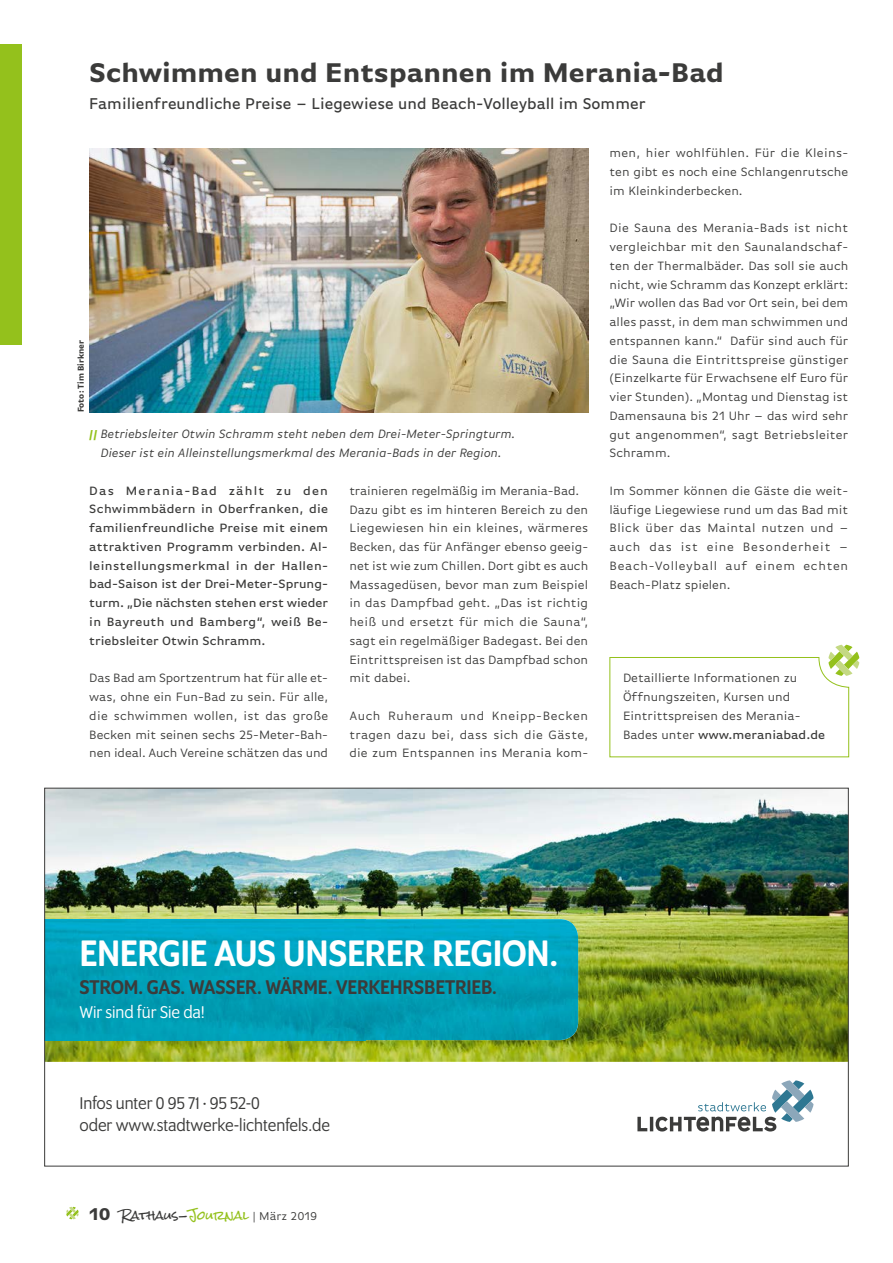
<style>
.page{position:relative;width:893px;height:1263px;background:#fff}
.page>*{position:absolute;margin:0;border:0;box-sizing:border-box;transform-origin:0 0}
.t1{font:500 39.9px "Program OT";letter-spacing:-.01em;color:#fff}
.t2{font:700 28.5px "Basic Gothic Pro";color:#3b3b3a;scale:.95 1}
.t3{font:500 21.45px "Program OT";letter-spacing:-.005em;color:#3b3b3a}
.t4{font:18.45px/22px "Program OT";color:#3b3b3a}
.t5{font:18.45px "Program OT";color:#fff}
.t6{font:500 16.5px "Basic Gothic Pro";color:#3b3b3a;scale:.95 1}
.t7{font:12.75px/18.8px "Basic Gothic Pro";color:#3b3b3a;text-align:justify}
.t8{font:500 12.75px/18.8px "Basic Gothic Pro";color:#3b3b3a;text-align:justify}
.t9{font:italic 12.75px/18.8px "Basic Gothic Pro";color:#3b3b3a;text-align:center}
.t10{font:12px "Basic Gothic Pro";color:#3b3b3a}
.t11{font:700 9px "Basic Gothic Pro";color:#3b3b3a;scale:.9 1}
.s1{font-weight:700;font-size:12px;color:#94c11c}
.s2{font-weight:500}
.s3{font-weight:700;font-size:18px}
.s4{font-family:"Rock Salt"}
.s5{font-family:"Rock Salt";color:#94c11c}
</style>
<div class="page">
<svg style="left:66px;top:1207px;width:13px;height:12px"></svg>
<div style="left:0;top:45px;width:21px;height:300px;background:#94c11c"></div>
<img style="left:89px;top:149px;width:499px;height:263px">
<svg style="left:609px;top:645px;width:250px;height:113px"></svg>
<img style="left:46px;top:790px;width:801px;height:272px">
<svg style="left:637px;top:1080px;width:176px;height:51px"></svg>
<img style="left:46px;top:919px;width:532px;height:121px">
<h2 class="t2" style="left:89px;top:56px;width:669px">Schwimmen und Entspannen im Merania-Bad</h2>
<p class="t6" style="left:89px;top:94px;width:587px">Familienfreundliche Preise – Liegewiese und Beach-Volleyball im Sommer</p>
<p class="t11" style="left:76px;top:412px;width:82px;rotate:-90deg">Foto: Tim Birkner</p>
<p class="t9" style="left:89px;top:425px;width:428px"><span class="s1">||</span> Betriebsleiter Otwin Schramm steht neben dem Drei-Meter-Springturm.<br>Dieser ist ein Alleinstellungsmerkmal des Merania-Bads in der Region.</p>
<p class="t8" style="left:89px;top:481px;width:240px">Das Merania-Bad zählt zu den Schwimmbädern in Oberfranken, die familienfreundliche Preise mit einem attraktiven Programm verbinden. Al&shy;leinstellungsmerkmal in der Hallen&shy;bad-Saison ist der Drei-Meter-Sprung&shy;turm. „Die nächsten stehen erst wieder in Bayreuth und Bamberg“, weiß Be&shy;triebsleiter Otwin Schramm.</p>
<p class="t7" style="left:89px;top:669px;width:240px">Das Bad am Sportzentrum hat für alle et&shy;was, ohne ein Fun-Bad zu sein. Für alle, die schwimmen wollen, ist das große Becken mit seinen sechs 25-Meter-Bah&shy;nen ideal. Auch Vereine schätzen das und</p>
<p class="t7" style="left:349px;top:481px;width:240px;text-align:left">trainieren regelmäßig im Merania-Bad.<br>Dazu gibt es im hinteren Bereich zu den Liegewiesen hin ein kleines, wärmeres Becken, das für Anfänger ebenso geeig&shy;net ist wie zum Chillen. Dort gibt es auch Massagedüsen, bevor man zum Beispiel in das Dampfbad geht. „Das ist richtig heiß und ersetzt für mich die Sauna“, sagt ein regelmäßiger Badegast. Bei den Eintrittspreisen ist das Dampfbad schon mit dabei.</p>
<p class="t7" style="left:349px;top:706px;width:240px">Auch Ruheraum und Kneipp-Becken tragen dazu bei, dass sich die Gäste, die zum Entspannen ins Merania kom-</p>
<p class="t7" style="left:609px;top:144px;width:240px">men, hier wohlfühlen. Für die Kleins&shy;ten gibt es noch eine Schlangenrutsche im Kleinkinderbecken.</p>
<p class="t7" style="left:609px;top:219px;width:240px">Die Sauna des Merania-Bads ist nicht vergleichbar mit den Saunalandschaf&shy;ten der Thermalbäder. Das soll sie auch nicht, wie Schramm das Konzept erklärt: „Wir wollen das Bad vor Ort sein, bei dem alles passt, in dem man schwimmen und entspannen kann.“ Dafür sind auch für die Sauna die Eintrittspreise günstiger (Einzelkarte für Erwachsene elf Euro für vier Stunden). „Montag und Dienstag ist Damensauna bis 21 Uhr – das wird sehr gut angenommen“, sagt Betriebsleiter Schramm.</p>
<p class="t7" style="left:609px;top:481px;width:240px">Im Sommer können die Gäste die weit&shy;läufige Liegewiese rund um das Bad mit Blick über das Maintal nutzen und – auch das ist eine Besonderheit – Beach-Volleyball auf einem echten Beach-Platz spielen.</p>
<p class="t7" style="left:623px;top:669px;width:204px;text-align:left">Detaillierte Informationen zu<br>Öffnungszeiten, Kursen und<br>Eintrittspreisen des Merania-<br>Bades unter <span class="s2">www.meraniabad.de</span></p>
<h1 class="t1" style="left:79px;top:931px;width:480px">ENERGIE AUS UNSERER REGION.</h1>
<h3 class="t3" style="left:79px;top:975px;width:419px">STROM. GAS. WASSER. WÄRME. VERKEHRSBETRIEB.</h3>
<h3 class="t5" style="left:79px;top:1002px;width:127px">Wir sind für Sie da!</h3>
<h3 class="t4" style="left:79px;top:1092px;width:252px">Infos unter 0 95 71 · 95 52-0<br>oder www.stadtwerke-lichtenfels.de</h3>
<p class="t10" style="left:89px;top:1209px;width:229px"><span class="s3">10</span> <span class="s4">Rathaus-</span><span class="s5">Journal</span> | März 2019</p>
</div>
